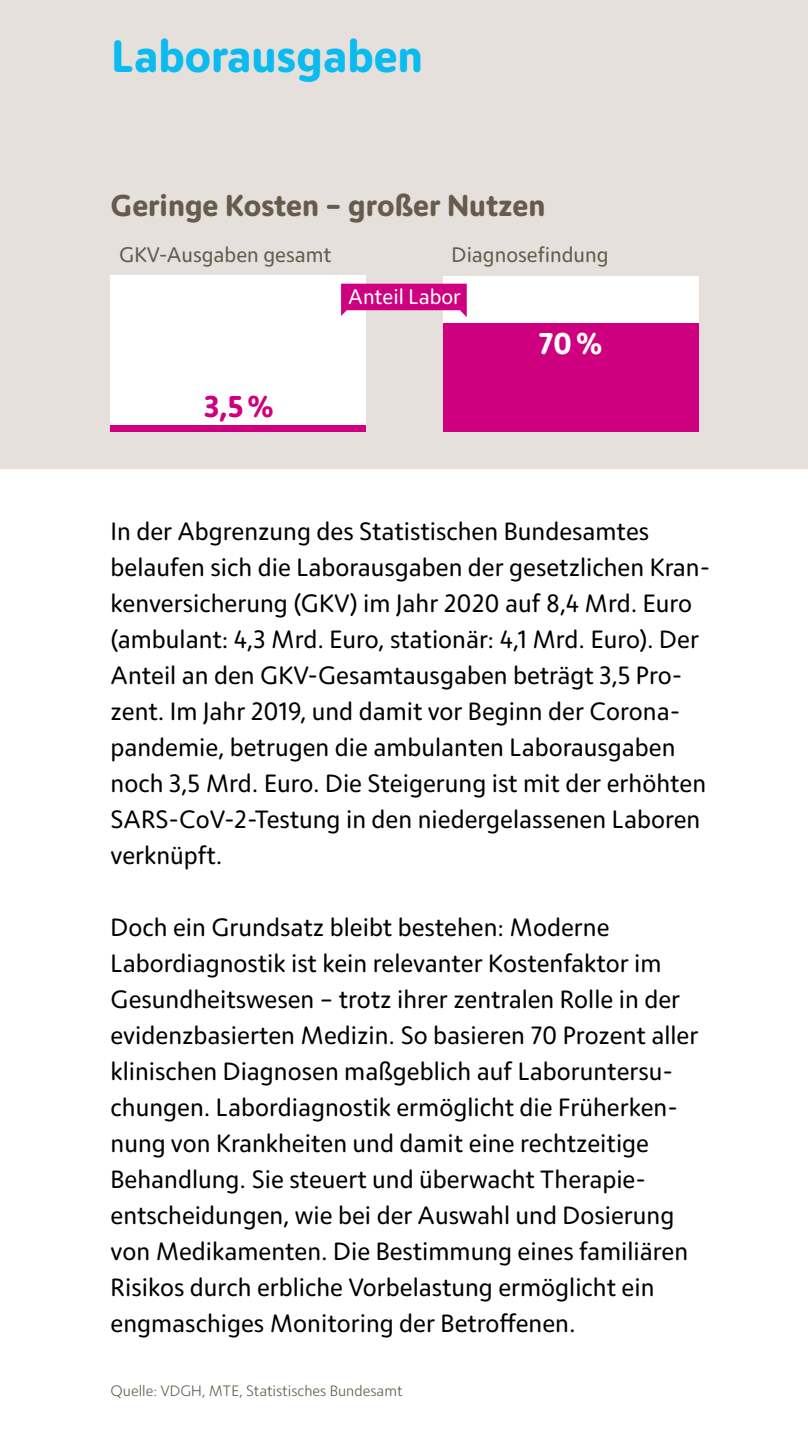
<style>
.page{position:relative;width:808px;height:1446px;background:#fff}
.page>*{position:absolute;margin:0;border:0;box-sizing:border-box;transform-origin:0 0}
.t1{font:700 45px "Moniker";color:#0bbbef}
.t2{font:700 30px "Moniker";color:#665b4d}
.t3{font:700 30px "Moniker";color:#cf007f}
.t4{font:700 30px "Moniker";color:#fff}
.t5{font:24.9px/36px "Moniker";color:#000}
.t6{font:21px "Moniker";color:#665b4d}
.t7{font:21px "Moniker";color:#fff}
.t8{font:300 15px "Moniker";color:#665b4d}
</style>
<div class="page">
<div style="left:0;top:0;width:808px;height:468px;background:#e5e0dc"></div>
<div style="left:111px;top:276px;width:255px;height:152px;background:#fff"></div>
<div style="left:443px;top:276px;width:255px;height:52px;background:#fff"></div>
<div style="left:111px;top:426px;width:255px;height:6px;background:#cf007f"></div>
<div style="left:443px;top:323px;width:255px;height:109px;background:#cf007f"></div>
<svg style="left:341px;top:284px;width:126px;height:33px"></svg>
<h1 class="t1" style="left:111px;top:25px;width:313px">Laborausgaben</h1>
<p class="t2" style="left:111px;top:185px;width:436px">Geringe Kosten – großer Nutzen</p>
<p class="t6" style="left:119px;top:241px;width:214px">GKV-Ausgaben gesamt</p>
<p class="t6" style="left:452px;top:241px;width:158px">Diagnosefindung</p>
<p class="t7" style="left:348px;top:283px;width:114px">Anteil Labor</p>
<p class="t3" style="left:204px;top:385px;width:72px">3,5%</p>
<p class="t4" style="left:539px;top:323px;width:66px">70%</p>
<p class="t5" style="left:111px;top:512px;width:601px">In der Abgrenzung des Statistischen Bundesamtes belaufen sich die Laborausgaben der gesetzlichen Kran&shy;kenversicherung (GKV) im Jahr 2020 auf 8,4 Mrd. Euro (ambulant: 4,3 Mrd. Euro, stationär: 4,1 Mrd. Euro). Der Anteil an den GKV-Gesamtausgaben beträgt 3,5 Pro&shy;zent. Im Jahr 2019, und damit vor Beginn der Corona&shy;pandemie, betrugen die ambulanten Laborausgaben noch 3,5 Mrd. Euro. Die Steigerung ist mit der erhöhten SARS-CoV-2-Testung in den niedergelassenen Laboren verknüpft.</p>
<p class="t5" style="left:111px;top:909px;width:589px">Doch ein Grundsatz bleibt bestehen: Moderne Labordiagnostik ist kein relevanter Kostenfaktor im Gesundheitswesen – trotz ihrer zentralen Rolle in der evidenzbasierten Medizin. So basieren 70 Prozent aller klinischen Diagnosen maßgeblich auf Laboruntersu&shy;chungen. Labordiagnostik ermöglicht die Früherken&shy;nung von Krankheiten und damit eine rechtzeitige Behandlung. Sie steuert und überwacht Therapie&shy;entscheidungen, wie bei der Auswahl und Dosierung von Medikamenten. Die Bestimmung eines familiären Risikos durch erbliche Vorbelastung ermöglicht ein engmaschiges Monitoring der Betroffenen.</p>
<p class="t8" style="left:111px;top:1381px;width:294px">Quelle: VDGH, MTE, Statistisches Bundesamt</p>
</div>
